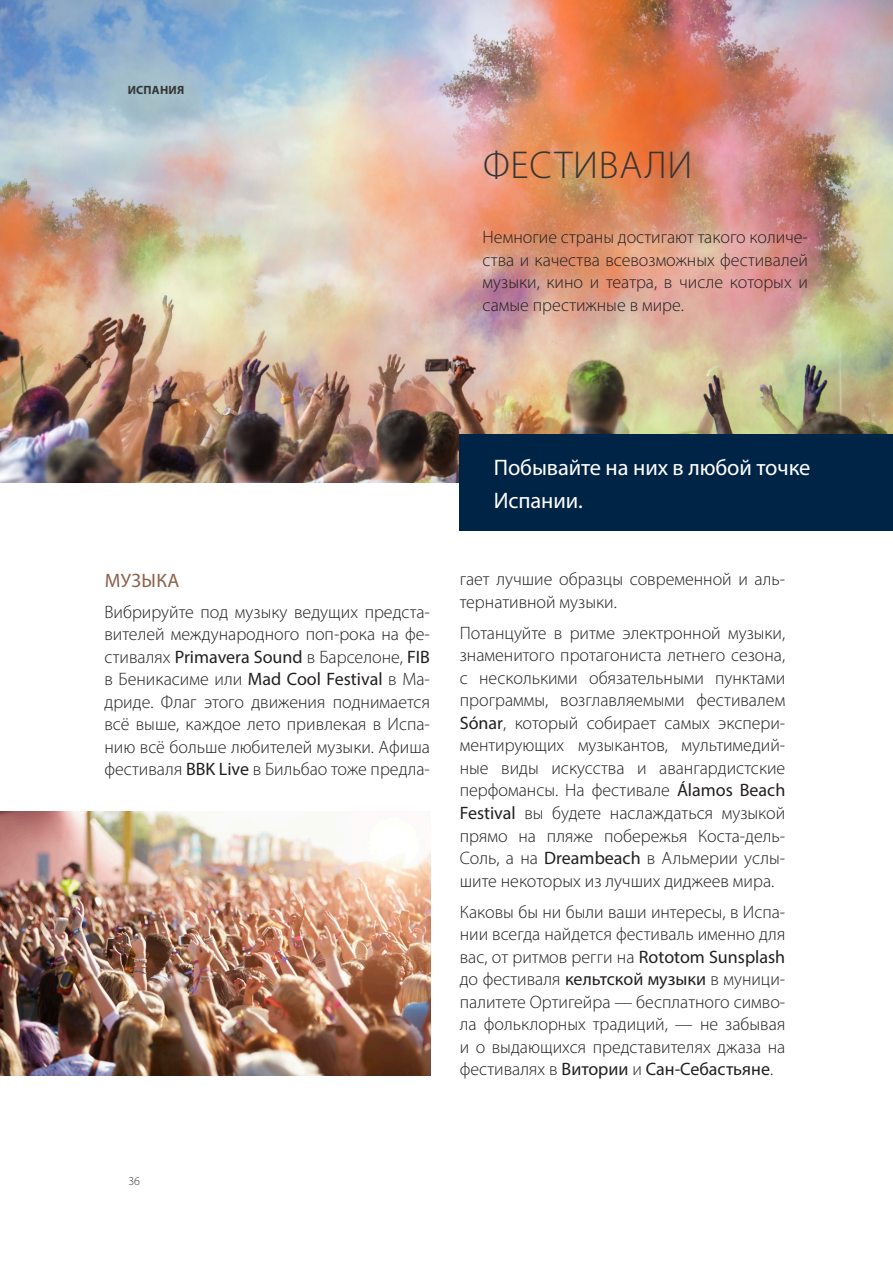
<style>
.page{position:relative;width:893px;height:1263px;background:#fff}
.page>*{position:absolute;margin:0;border:0;box-sizing:border-box;transform-origin:0 0}
.t1{font:300 39px "Myriad Pro";letter-spacing:.02em;color:#353534}
.Destacado{font:22.5px/33px "Myriad Pro";letter-spacing:-.005em;color:#fff}
.t2{font:19.5px "Myriad Pro";letter-spacing:.02em;color:#8d614a}
.Body{font:300 18px/22.5px "Myriad Pro";color:#231f20;text-align:justify}
.t3{font:700 12px "Myriad Pro";letter-spacing:.02em;color:#353534}
.t4{font:300 12px "Myriad Pro";color:#353534}
.s1{font-weight:400}
</style>
<div class="page">
<img style="left:0;top:0;width:893px;height:483px">
<img style="left:0;top:811px;width:430px;height:264px">
<div style="left:460px;top:434px;width:433px;height:97px;background:#002445"></div>
<p class="t3" style="left:128px;top:82px;width:58px">ИСПАНИЯ</p>
<h2 class="t1" style="left:483px;top:142px;width:211px">ФЕСТИВАЛИ</h2>
<p class="Body" style="left:483px;top:226px;width:327px">Немногие страны достигают такого количе&shy;ства и качества всевозможных фестивалей музыки, кино и театра, в числе которых и самые престижные в мире.</p>
<h4 class="t2" style="left:105px;top:568px;width:76px">МУЗЫКА</h4>
<p class="Body" style="left:104px;top:600px;width:327px">Вибрируйте под музыку ведущих предста&shy;вителей международного поп-рока на фе&shy;стивалях <span class="s1">Primavera Sound</span> в Барселоне, <span class="s1">FIB </span>в Беникасиме или <span class="s1">Mad Cool Festival</span> в Ма&shy;дриде. Флаг этого движения поднимается всё выше, каждое лето привлекая в Испа&shy;нию всё больше любителей музыки. Афиша фестиваля <span class="s1">BBK Live</span> в Бильбао тоже предла-</p>
<p class="Destacado" style="left:494px;top:450px;width:318px">Побывайте на них в любой точке<br>Испании.</p>
<p class="Body" style="left:460px;top:568px;width:327px">гает лучшие образцы современной и аль&shy;тернативной музыки.</p>
<p class="Body" style="left:460px;top:621px;width:327px">Потанцуйте в ритме электронной музыки, знаменитого протагониста летнего сезона, с несколькими обязательными пунктами программы, возглавляемыми фестивалем <span class="s1">Sónar</span>, который собирает самых экспери&shy;ментирующих музыкантов, мультимедий&shy;ные виды искусства и авангардистские перфомансы. На фестивале <span class="s1">Álamos Beach Festival</span> вы будете наслаждаться музыкой прямо на пляже побережья Коста-дель-Соль, а на <span class="s1">Dreambeach</span> в Альмерии услы&shy;шите некоторых из лучших диджеев мира.</p>
<p class="Body" style="left:460px;top:900px;width:327px">Каковы бы ни были ваши интересы, в Испа&shy;нии всегда найдется фестиваль именно для вас, от ритмов регги на <span class="s1">Rototom Sunsplash </span>до фестиваля <span class="s1">кельтской музыки</span> в муници&shy;палитете Ортигейра — бесплатного симво&shy;ла фольклорных традиций, — не забывая и о выдающихся представителях джаза на фестивалях в <span class="s1">Витории</span> и <span class="s1">Сан-Себастьяне</span>.</p>
<p class="t4" style="left:128px;top:1174px;width:13px">36</p>
</div>
